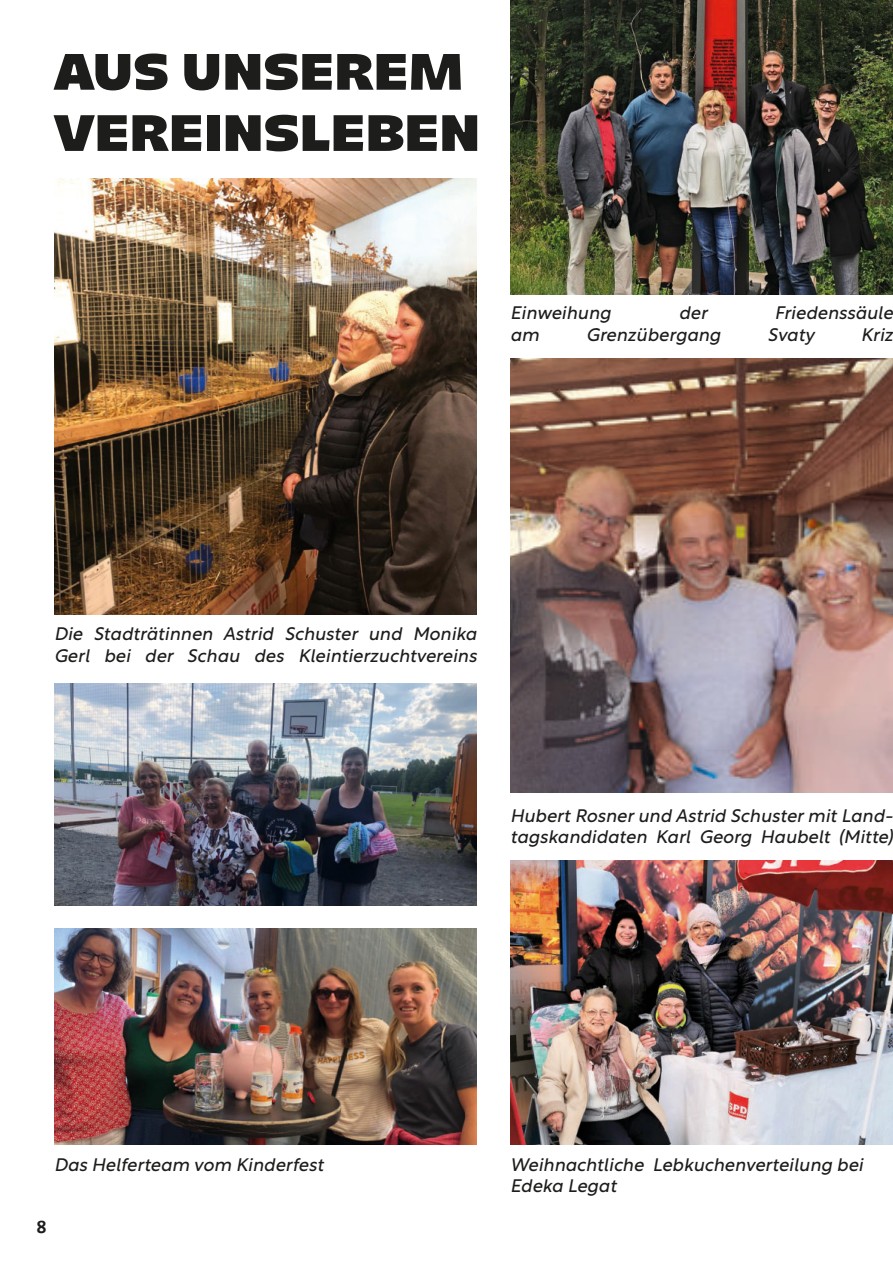
<style>
.page{position:relative;width:893px;height:1263px;background:#fff}
.page>*{position:absolute;margin:0;border:0;box-sizing:border-box;transform-origin:0 0}
.t1{font:51px/61.2px "Majoris";color:#1d1d1b}
.t2{font:italic 18px/21.6px "Rustica";color:#1d1d1b}
.t3{font:700 18px "SPD The Sans Versal";color:#1d1d1b}
</style>
<div class="page">
<img style="left:54px;top:179px;width:423px;height:435px">
<img style="left:510px;top:860px;width:383px;height:284px">
<img style="left:510px;top:0;width:383px;height:294px">
<img style="left:54px;top:684px;width:423px;height:222px">
<img style="left:510px;top:359px;width:383px;height:433px">
<img style="left:54px;top:929px;width:423px;height:215px">
<h1 class="t1" style="left:54px;top:46px;width:428px">AUS UNSEREM<br>VEREINSLEBEN</h1>
<p class="t2" style="left:510px;top:302px;width:102px">Einweihung</p>
<p class="t2" style="left:679px;top:302px;width:30px">der</p>
<p class="t2" style="left:775px;top:302px;width:120px">Friedenssäule</p>
<p class="t2" style="left:510px;top:324px;width:30px">am</p>
<p class="t2" style="left:586px;top:324px;width:136px">Grenzübergang</p>
<p class="t2" style="left:768px;top:324px;width:48px">Svaty</p>
<p class="t2" style="left:861px;top:324px;width:34px">Kriz</p>
<p class="t2" style="left:54px;top:623px;width:424px">Die Stadträtinnen Astrid Schuster und Monika<br>Gerl bei der Schau des Kleintierzuchtvereins</p>
<p class="t2" style="left:510px;top:804px;width:384px">Hubert Rosner und Astrid Schuster mit Land&shy;tagskandidaten Karl Georg Haubelt (Mitte)</p>
<p class="t2" style="left:54px;top:1153px;width:271px">Das Helferteam vom Kinderfest</p>
<p class="t3" style="left:36px;top:1216px;width:12px">8</p>
<p class="t2" style="left:510px;top:1153px;width:354px">Weihnachtliche Lebkuchenverteilung bei<br>Edeka Legat</p>
</div>
